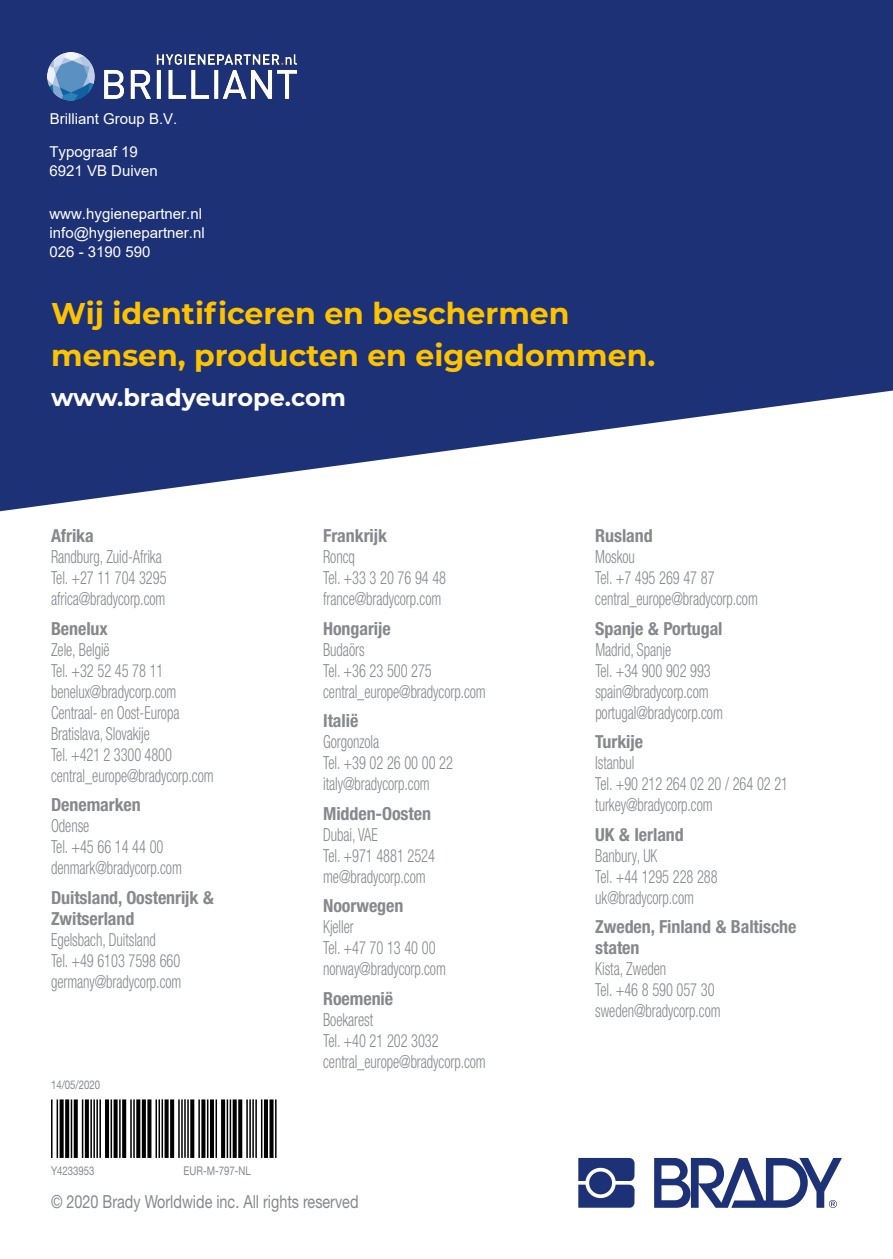
<style>
.page{position:relative;width:893px;height:1259px;background:#fff}
.page>*{position:absolute;margin:0;border:0;box-sizing:border-box;transform-origin:0 0}
.t1{font:700 30px/42px "Montserrat";color:#fdc300}
.t2{font:700 24px "Montserrat";color:#fff}
.t3{font:300 condensed 18px/21px "Helvetica Neue LT Pro";letter-spacing:-.005em;color:#86888c;scale:.8 1}
.t4{font:700 condensed 18px/21px "Helvetica Neue LT Pro";letter-spacing:-.005em;color:#86888c}
.t5{font:18px "Helvetica Neue LT Pro";color:#86888c;scale:.8 1}
.t6{font:15px/19.2px "Arial";color:#fff}
.t7{font:12px "Helvetica Neue LT Pro";color:#86888c;scale:.8 1}
.s1{font-style:inherit}
</style>
<div class="page">
<hr style="left:57px;top:1099px;width:1px;height:59px;background:#000">
<svg style="left:60px;top:1099px;width:4px;height:59px"></svg>
<hr style="left:51px;top:1099px;width:2px;height:59px;background:#000">
<svg style="left:65px;top:1099px;width:4px;height:59px"></svg>
<hr style="left:71px;top:1099px;width:1px;height:59px;background:#000">
<svg style="left:85px;top:1099px;width:4px;height:59px"></svg>
<svg style="left:74px;top:1099px;width:4px;height:59px"></svg>
<hr style="left:82px;top:1099px;width:1px;height:59px;background:#000">
<hr style="left:90px;top:1099px;width:2px;height:59px;background:#000">
<hr style="left:93px;top:1099px;width:2px;height:59px;background:#000">
<hr style="left:111px;top:1099px;width:1px;height:59px;background:#000">
<hr style="left:99px;top:1099px;width:2px;height:59px;background:#000">
<hr style="left:96px;top:1099px;width:2px;height:59px;background:#000">
<svg style="left:114px;top:1099px;width:4px;height:59px"></svg>
<hr style="left:105px;top:1099px;width:4px;height:59px;background:#000">
<hr style="left:130px;top:1099px;width:2px;height:59px;background:#000">
<hr style="left:119px;top:1099px;width:2px;height:59px;background:#000">
<svg style="left:122px;top:1099px;width:4px;height:59px"></svg>
<svg style="left:136px;top:1099px;width:4px;height:59px"></svg>
<hr style="left:133px;top:1099px;width:2px;height:59px;background:#000">
<svg style="left:147px;top:1099px;width:4px;height:59px"></svg>
<hr style="left:156px;top:1099px;width:1px;height:59px;background:#000">
<svg style="left:142px;top:1099px;width:4px;height:59px"></svg>
<hr style="left:162px;top:1099px;width:1px;height:58px;background:#000">
<hr style="left:159px;top:1099px;width:1px;height:59px;background:#000">
<svg style="left:170px;top:1099px;width:4px;height:59px"></svg>
<hr style="left:178px;top:1099px;width:2px;height:59px;background:#000">
<svg style="left:165px;top:1099px;width:4px;height:59px"></svg>
<hr style="left:184px;top:1099px;width:2px;height:58px;background:#000">
<hr style="left:181px;top:1099px;width:2px;height:59px;background:#000">
<hr style="left:198px;top:1099px;width:2px;height:59px;background:#000">
<hr style="left:187px;top:1099px;width:2px;height:59px;background:#000">
<svg style="left:190px;top:1099px;width:4px;height:59px"></svg>
<svg style="left:201px;top:1099px;width:4px;height:59px"></svg>
<hr style="left:207px;top:1099px;width:1px;height:59px;background:#000">
<svg style="left:221px;top:1099px;width:4px;height:59px"></svg>
<hr style="left:216px;top:1099px;width:1px;height:59px;background:#000">
<hr style="left:227px;top:1099px;width:1px;height:59px;background:#000">
<hr style="left:210px;top:1099px;width:4px;height:59px;background:#000">
<hr style="left:230px;top:1099px;width:1px;height:59px;background:#000">
<svg style="left:238px;top:1099px;width:4px;height:59px"></svg>
<hr style="left:246px;top:1099px;width:2px;height:59px;background:#000">
<svg style="left:233px;top:1099px;width:4px;height:59px"></svg>
<hr style="left:252px;top:1099px;width:2px;height:58px;background:#000">
<hr style="left:249px;top:1099px;width:2px;height:59px;background:#000">
<hr style="left:261px;top:1099px;width:1px;height:59px;background:#000">
<hr style="left:264px;top:1099px;width:4px;height:59px;background:#000">
<hr style="left:255px;top:1099px;width:2px;height:59px;background:#000">
<div style="left:269px;top:1099px;width:5px;height:59px;background:#000"></div>
<hr style="left:275px;top:1099px;width:2px;height:59px;background:#000">
<svg style="left:0;top:0;width:893px;height:512px;background:#384986"></svg>
<svg style="left:578px;top:1158px;width:57px;height:49px;background:#47578f"></svg>
<div style="left:589px;top:1171px;width:23px;height:23px;background:#1d3176;border-radius:50%"></div>
<svg style="left:654px;top:1158px;width:188px;height:50px"></svg>
<svg style="left:829px;top:1200px;width:8px;height:8px"></svg>
<img style="left:47px;top:52px;width:250px;height:48px">
<p class="t6" style="left:50px;top:109px;width:129px">Brilliant Group B.V.</p>
<p class="t6" style="left:49px;top:142px;width:110px">Typograaf <span class="s1">19<br></span>6921 VB Duiven</p>
<p class="t6" style="left:49px;top:203px;width:157px">www.hygienepartner.nl info@hygienepartner.nl<br>026 - 3190 590</p>
<h1 class="t1" style="left:51px;top:291px;width:606px">Wij identificeren en beschermen mensen, producten en eigendommen.</h1>
<h2 class="t2" style="left:51px;top:380px;width:296px">www.bradyeurope.com</h2>
<p class="t4" style="left:51px;top:525px;width:44px">Afrika</p>
<p class="t3" style="left:51px;top:546px;width:146px">Randburg, Zuid-Afrika<br>Tel. +27 11 704 3295 africa@bradycorp.com</p>
<p class="t4" style="left:51px;top:618px;width:58px">Benelux</p>
<p class="t3" style="left:51px;top:639px;width:205px">Zele, België<br>Tel. +32 52 45 78 11 benelux@bradycorp.com<br>Centraal- en Oost-Europa<br>Bratislava, Slovakije<br>Tel. +421 2 3300 4800 central_europe@bradycorp.com</p>
<p class="t4" style="left:51px;top:794px;width:91px">Denemarken</p>
<p class="t3" style="left:51px;top:815px;width:165px">Odense<br>Tel. +45 66 14 44 00 denmark@bradycorp.com</p>
<p class="t4" style="left:51px;top:887px;width:164px">Duitsland, Oostenrijk &amp;<br>Zwitserland</p>
<p class="t3" style="left:51px;top:929px;width:164px">Egelsbach, Duitsland<br>Tel. +49 6103 7598 660 germany@bradycorp.com</p>
<p class="t7" style="left:51px;top:1076px;width:63px">14/05/2020</p>
<p class="t7" style="left:51px;top:1163px;width:56px">Y4233953</p>
<p class="t7" style="left:184px;top:1163px;width:86px">EUR-M-797-NL</p>
<p class="t4" style="left:323px;top:525px;width:65px">Frankrijk</p>
<p class="t3" style="left:323px;top:546px;width:155px">Roncq<br>Tel. +33 3 20 76 94 48 france@bradycorp.com</p>
<p class="t4" style="left:323px;top:618px;width:69px">Hongarije</p>
<p class="t3" style="left:323px;top:639px;width:205px">Budaörs<br>Tel. +36 23 500 275 central_europe@bradycorp.com</p>
<p class="t4" style="left:323px;top:710px;width:37px">Italië</p>
<p class="t3" style="left:323px;top:731px;width:164px">Gorgonzola<br>Tel. +39 02 26 00 00 22 italy@bradycorp.com</p>
<p class="t4" style="left:323px;top:803px;width:109px">Midden-Oosten</p>
<p class="t3" style="left:323px;top:824px;width:141px">Dubai, VAE<br>Tel. +971 4881 2524 me@bradycorp.com</p>
<p class="t4" style="left:323px;top:895px;width:82px">Noorwegen</p>
<p class="t3" style="left:323px;top:916px;width:155px">Kjeller<br>Tel. +47 70 13 40 00 norway@bradycorp.com</p>
<p class="t4" style="left:323px;top:988px;width:71px">Roemenië</p>
<p class="t3" style="left:323px;top:1009px;width:205px">Boekarest<br>Tel. +40 21 202 3032 central_europe@bradycorp.com</p>
<p class="t5" style="left:51px;top:1190px;width:386px">© 2020 Brady Worldwide inc. All rights reserved</p>
<p class="t4" style="left:595px;top:525px;width:59px">Rusland</p>
<p class="t3" style="left:595px;top:546px;width:205px">Moskou<br>Tel. +7 495 269 47 87 central_europe@bradycorp.com</p>
<p class="t4" style="left:595px;top:618px;width:129px">Spanje &amp; Portugal</p>
<p class="t3" style="left:595px;top:639px;width:161px">Madrid, Spanje<br>Tel. +34 900 902 993 spain@bradycorp.com portugal@bradycorp.com</p>
<p class="t4" style="left:595px;top:731px;width:49px">Turkije</p>
<p class="t3" style="left:595px;top:752px;width:243px">Istanbul<br>Tel. +90 212 264 02 20 / 264 02 21 turkey@bradycorp.com</p>
<p class="t4" style="left:595px;top:824px;width:90px">UK &amp; Ierland</p>
<p class="t3" style="left:595px;top:845px;width:154px">Banbury, UK<br>Tel. +44 1295 228 288 uk@bradycorp.com</p>
<p class="t4" style="left:595px;top:916px;width:203px">Zweden, Finland &amp; Baltische staten</p>
<p class="t3" style="left:595px;top:958px;width:158px">Kista, Zweden<br>Tel. +46 8 590 057 30 sweden@bradycorp.com</p>
</div>
